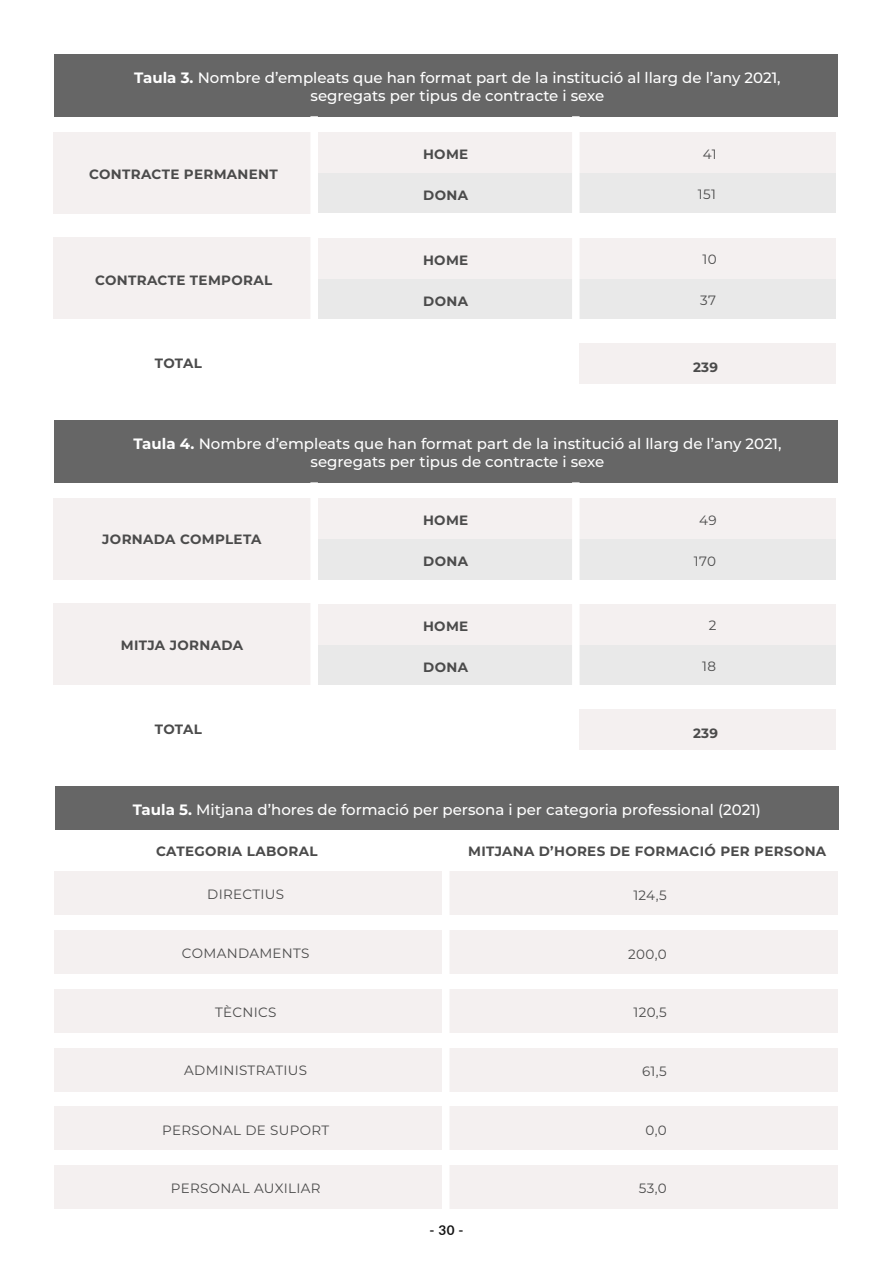
<style>
.page{position:relative;width:893px;height:1263px;background:#fff}
.page>*{position:absolute;margin:0;border:0;box-sizing:border-box;transform-origin:0 0}
.t1{font:500 15px/18px "Montserrat";color:#fff;text-align:center}
.t2{font:700 13.5px "Montserrat";letter-spacing:.025em;color:#4b4b4b}
.t3{font:13.5px "Montserrat";letter-spacing:.025em;color:#4b4b4b}
.t4{font:700 13.5px "Lato";color:#131313}
.s1{font-weight:700}
</style>
<div class="page">
<div style="left:54px;top:54px;width:783px;height:62px;background:#666"></div>
<div style="left:53px;top:132px;width:261px;height:82px;background:#f4f0f0"></div>
<div style="left:53px;top:237px;width:261px;height:82px;background:#f4f0f0"></div>
<div style="left:310px;top:116px;width:8px;height:203px;background:#fff"></div>
<div style="left:319px;top:173px;width:517px;height:40px;background:#e9e9e9"></div>
<div style="left:319px;top:278px;width:517px;height:40px;background:#e9e9e9"></div>
<div style="left:580px;top:343px;width:256px;height:40px;background:#f4f0f0"></div>
<div style="left:319px;top:133px;width:517px;height:40px;background:#f4f0f0"></div>
<div style="left:319px;top:238px;width:517px;height:40px;background:#f4f0f0"></div>
<div style="left:572px;top:116px;width:8px;height:203px;background:#fff"></div>
<div style="left:54px;top:420px;width:783px;height:62px;background:#666"></div>
<div style="left:53px;top:498px;width:261px;height:82px;background:#f4f0f0"></div>
<div style="left:53px;top:603px;width:261px;height:82px;background:#f4f0f0"></div>
<div style="left:310px;top:482px;width:8px;height:203px;background:#fff"></div>
<div style="left:319px;top:539px;width:517px;height:40px;background:#e9e9e9"></div>
<div style="left:319px;top:644px;width:517px;height:40px;background:#e9e9e9"></div>
<div style="left:580px;top:709px;width:256px;height:40px;background:#f4f0f0"></div>
<div style="left:319px;top:499px;width:517px;height:40px;background:#f4f0f0"></div>
<div style="left:319px;top:604px;width:517px;height:40px;background:#f4f0f0"></div>
<div style="left:572px;top:482px;width:8px;height:203px;background:#fff"></div>
<div style="left:54px;top:871px;width:783px;height:44px;background:#f4f0f0"></div>
<div style="left:54px;top:930px;width:783px;height:44px;background:#f4f0f0"></div>
<div style="left:54px;top:989px;width:783px;height:43px;background:#f4f0f0"></div>
<div style="left:54px;top:1048px;width:783px;height:43px;background:#f4f0f0"></div>
<div style="left:54px;top:1106px;width:783px;height:44px;background:#f4f0f0"></div>
<div style="left:54px;top:1165px;width:783px;height:44px;background:#f4f0f0"></div>
<div style="left:442px;top:860px;width:7px;height:365px;background:#fff"></div>
<div style="left:55px;top:786px;width:784px;height:44px;background:#666"></div>
<p class="t1" style="left:134px;top:68px;width:648px"><span class="s1">Taula 3.</span> Nombre d’empleats que han format part de la institució al llarg de l’any 2021, segregats per tipus de contracte i sexe</p>
<p class="t2" style="left:89px;top:165px;width:190px">CONTRACTE PERMANENT</p>
<p class="t2" style="left:95px;top:270px;width:179px">CONTRACTE TEMPORAL</p>
<p class="t2" style="left:423px;top:145px;width:47px">HOME</p>
<p class="t2" style="left:423px;top:186px;width:46px">DONA</p>
<p class="t2" style="left:423px;top:250px;width:47px">HOME</p>
<p class="t2" style="left:423px;top:291px;width:46px">DONA</p>
<p class="t3" style="left:703px;top:144px;width:15px">41</p>
<p class="t3" style="left:698px;top:185px;width:20px">151</p>
<p class="t3" style="left:702px;top:250px;width:16px">10</p>
<p class="t3" style="left:700px;top:291px;width:17px">37</p>
<p class="t2" style="left:155px;top:353px;width:49px">TOTAL</p>
<p class="t2" style="left:693px;top:357px;width:27px">239</p>
<p class="t1" style="left:133px;top:434px;width:650px"><span class="s1">Taula 4.</span> Nombre d’empleats que han format part de la institució al llarg de l’any 2021, segregats per tipus de contracte i sexe</p>
<p class="t2" style="left:102px;top:530px;width:161px">JORNADA COMPLETA</p>
<p class="t2" style="left:121px;top:635px;width:124px">MITJA JORNADA</p>
<p class="t2" style="left:423px;top:511px;width:47px">HOME</p>
<p class="t2" style="left:423px;top:552px;width:46px">DONA</p>
<p class="t2" style="left:423px;top:616px;width:47px">HOME</p>
<p class="t2" style="left:423px;top:657px;width:46px">DONA</p>
<p class="t3" style="left:699px;top:510px;width:19px">49</p>
<p class="t3" style="left:694px;top:551px;width:24px">170</p>
<p class="t3" style="left:709px;top:616px;width:9px">2</p>
<p class="t3" style="left:702px;top:657px;width:15px">18</p>
<p class="t2" style="left:155px;top:719px;width:49px">TOTAL</p>
<p class="t2" style="left:693px;top:723px;width:27px">239</p>
<p class="t1" style="left:133px;top:800px;width:630px"><span class="s1">Taula 5.</span> Mitjana d’hores de formació per persona i per categoria professional (2021)</p>
<p class="t2" style="left:156px;top:842px;width:163px">CATEGORIA LABORAL</p>
<p class="t3" style="left:207px;top:885px;width:79px">DIRECTIUS</p>
<p class="t2" style="left:468px;top:842px;width:360px">MITJANA D’HORES DE FORMACIÓ PER PERSONA</p>
<p class="t3" style="left:633px;top:886px;width:35px">124,5</p>
<p class="t3" style="left:182px;top:944px;width:129px">COMANDAMENTS</p>
<p class="t3" style="left:628px;top:944px;width:40px">200,0</p>
<p class="t3" style="left:215px;top:1002px;width:63px">TÈCNICS</p>
<p class="t3" style="left:633px;top:1003px;width:35px">120,5</p>
<p class="t3" style="left:184px;top:1061px;width:124px">ADMINISTRATIUS</p>
<p class="t3" style="left:642px;top:1062px;width:26px">61,5</p>
<p class="t3" style="left:162px;top:1121px;width:168px">PERSONAL DE SUPORT</p>
<p class="t3" style="left:645px;top:1121px;width:23px">0,0</p>
<p class="t3" style="left:171px;top:1179px;width:151px">PERSONAL AUXILIAR</p>
<p class="t3" style="left:639px;top:1179px;width:29px">53,0</p>
<p class="t4" style="left:429px;top:1220px;width:35px">- 30 -</p>
</div>
